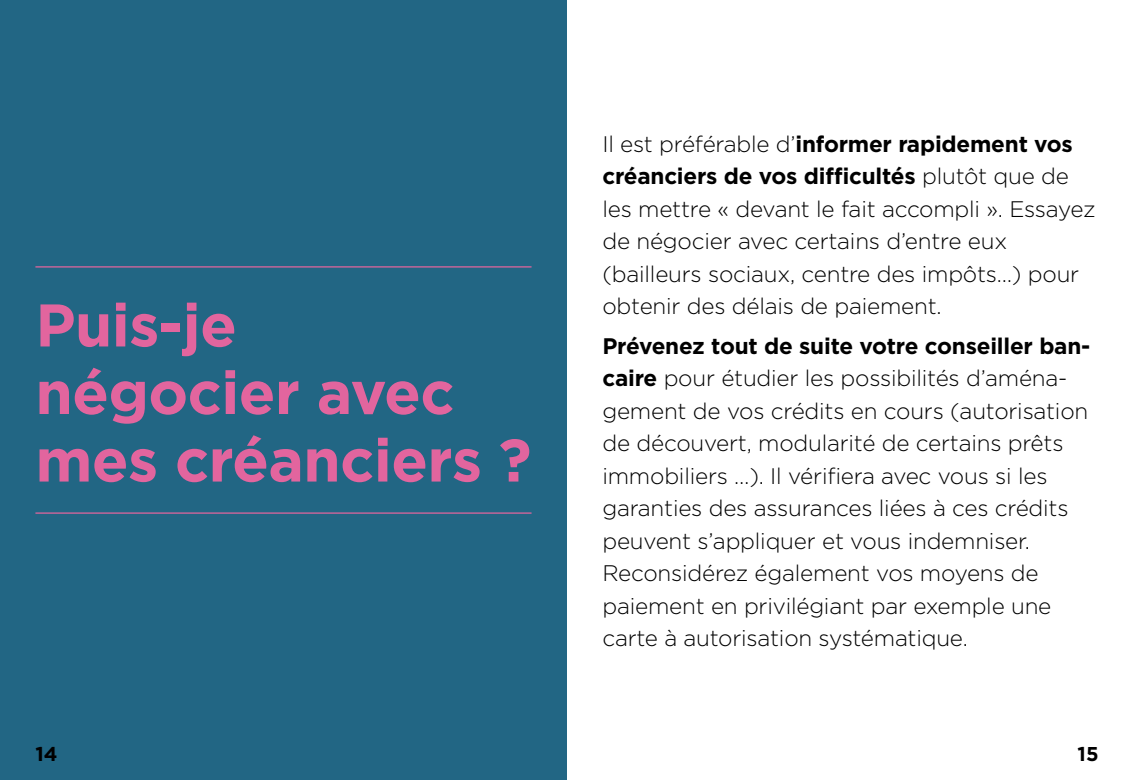
<style>
.page{position:relative;width:1134px;height:780px;background:#fff}
.page>*{position:absolute;margin:0;border:0;box-sizing:border-box;transform-origin:0 0}
.H1_-_chapitres{font:700 60px/67.5px "Gotham";letter-spacing:-.01em;color:#e2659e}
.Texte_puce{font:300 22.5px/32.5px "Gotham";letter-spacing:-.01em;color:#000}
.t1{font:700 20px "Gotham";color:#000}
.s1{font-weight:700}
</style>
<div class="page">
<div style="left:0;top:0;width:567px;height:780px;background:#226684"></div>
<hr style="left:35px;top:512px;width:496px;height:1px;background:#e2659e">
<hr style="left:35px;top:266px;width:496px;height:1px;background:#e2659e">
<h1 class="H1_-_chapitres" style="left:35px;top:291px;width:498px">Puis-je<br>négocier avec mes créanciers ?</h1>
<p class="Texte_puce" style="left:602px;top:127px;width:495px">Il est préférable d’<span class="s1">informer rapidement vos créanciers de vos difficultés</span> plutôt que de les mettre « devant le fait accompli ». Essayez de négocier avec certains d’entre eux (bailleurs sociaux, centre des impôts…) pour obtenir des délais de paiement.</p>
<p class="Texte_puce" style="left:602px;top:329px;width:489px"><span class="s1">Prévenez tout de suite votre conseiller ban&shy;caire</span> pour étudier les possibilités d’aména&shy;gement de vos crédits en cours (autorisation de découvert, modularité de certains prêts immobiliers …). Il vérifiera avec vous si les garanties des assurances liées à ces crédits peuvent s’appliquer et vous indemniser.<br>Reconsidérez également vos moyens de paiement en privilégiant par exemple une carte à autorisation systématique.</p>
<p class="t1" style="left:35px;top:740px;width:24px">14</p>
<p class="t1" style="left:1077px;top:740px;width:22px">15</p>
</div>
